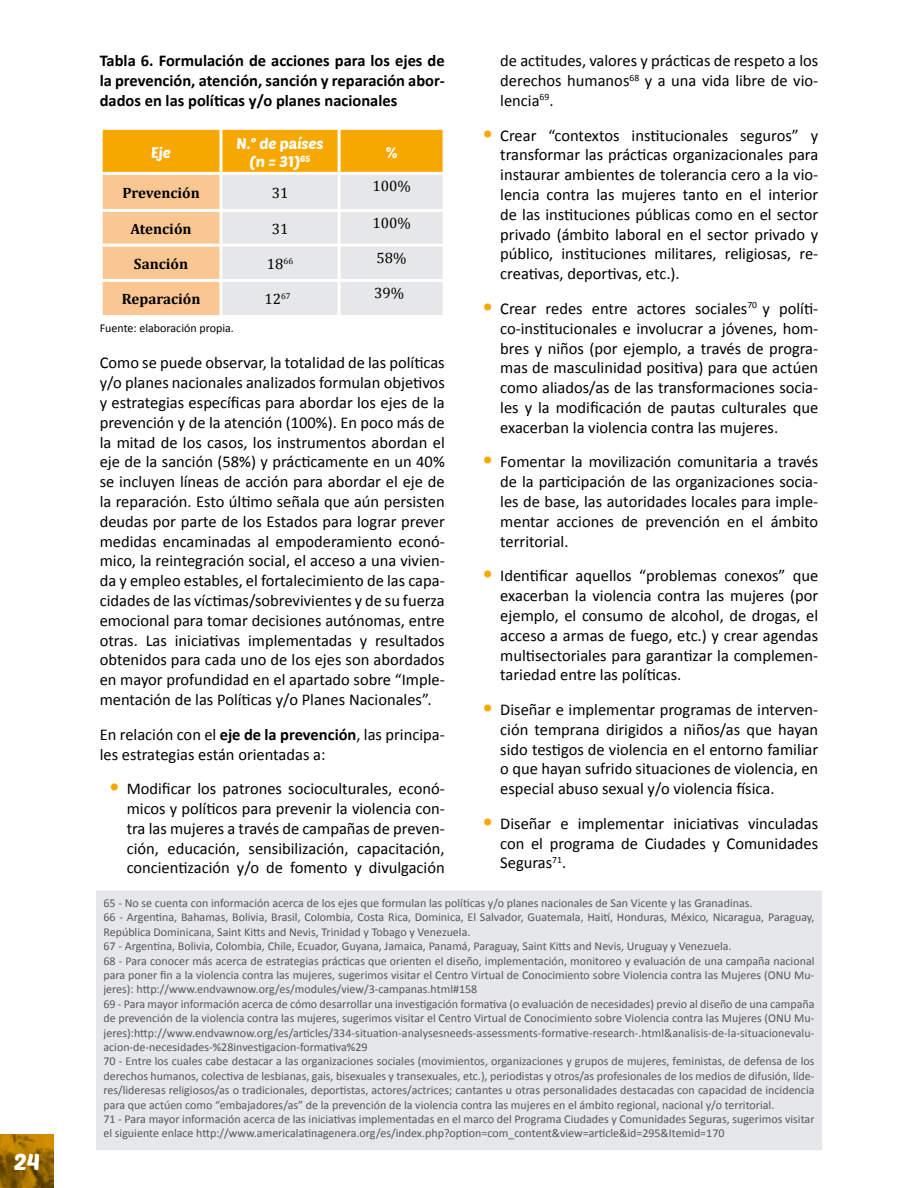
<style>
.page{position:relative;width:918px;height:1188px;background:#fff}
.page>*{position:absolute;margin:0;border:0;box-sizing:border-box;transform-origin:0 0}
.t1{font:22.5px "Poetsen One";color:#fff}
.t2{font:16.5px/19.8px "Calibri";color:#000;text-align:justify}
.t3{font:700 16.5px/19.8px "Calibri";color:#000;text-align:justify}
.t4{font:700 15px "Cambria";color:#000}
.t5{font:15px "Cambria";color:#000}
.t6{font:15px/18px "Poetsen One";color:#fff;text-align:center}
.t7{font:12px/14.4px "Calibri";color:#565659}
.t8{font:12px "Calibri";color:#000}
.s1{font-size:22.5px;color:#f7a800}
.s2{font-weight:700}
</style>
<div class="page">
<svg style="left:0;top:1134px;width:54px;height:54px;background:#9c6b00"></svg>
<svg style="left:103px;top:130px;width:340px;height:185px;background:#efcf99"></svg>
<hr style="left:219px;top:130px;width:3px;height:42px;background:#fff">
<hr style="left:338px;top:130px;width:3px;height:42px;background:#fff">
<hr style="left:100px;top:172px;width:121px;height:3px;background:#fff">
<hr style="left:221px;top:172px;width:118px;height:3px;background:#fff">
<hr style="left:219px;top:175px;width:3px;height:34px;background:#fff">
<hr style="left:339px;top:172px;width:107px;height:3px;background:#fff">
<hr style="left:338px;top:175px;width:3px;height:34px;background:#fff">
<hr style="left:100px;top:209px;width:121px;height:3px;background:#fff">
<hr style="left:221px;top:209px;width:118px;height:3px;background:#fff">
<hr style="left:219px;top:212px;width:3px;height:32px;background:#fff">
<hr style="left:339px;top:209px;width:107px;height:3px;background:#fff">
<hr style="left:338px;top:212px;width:3px;height:32px;background:#fff">
<hr style="left:100px;top:244px;width:121px;height:3px;background:#fff">
<hr style="left:221px;top:244px;width:118px;height:3px;background:#fff">
<hr style="left:219px;top:247px;width:3px;height:32px;background:#fff">
<hr style="left:339px;top:244px;width:107px;height:3px;background:#fff">
<hr style="left:338px;top:247px;width:3px;height:32px;background:#fff">
<hr style="left:100px;top:279px;width:121px;height:3px;background:#fff">
<hr style="left:221px;top:279px;width:118px;height:3px;background:#fff">
<hr style="left:219px;top:282px;width:3px;height:33px;background:#fff">
<hr style="left:339px;top:279px;width:107px;height:3px;background:#fff">
<hr style="left:338px;top:282px;width:3px;height:33px;background:#fff">
<div style="left:100px;top:894px;width:718px;height:252px;background:#e6e7e8"></div>
<div style="left:96px;top:890px;width:726px;height:260px;border:8px solid #e6e7e8"></div>
<h1 class="t1" style="left:14px;top:1148px;width:28px">24</h1>
<p class="t3" style="left:100px;top:51px;width:347px">Tabla 6. Formulación de acciones para los ejes de la prevención, atención, sanción y reparación abor&shy;dados en las políticas y/o planes nacionales</p>
<p class="t6" style="left:151px;top:143px;width:21px">Eje</p>
<p class="t6" style="left:236px;top:134px;width:89px">N.° de países (n = 31)<sup>65</sup></p>
<p class="t6" style="left:386px;top:143px;width:13px">%</p>
<p class="t4" style="left:122px;top:182px;width:79px">Prevención</p>
<p class="t5" style="left:272px;top:184px;width:18px">31</p>
<p class="t2" style="left:500px;top:51px;width:319px">de actitudes, valores y prácticas de respeto a los derechos humanos<sup>68</sup> y a una vida libre de vio&shy;lencia<sup>69</sup>.</p>
<p class="t2" style="left:500px;top:125px;width:320px;text-indent:-18px"><span class="s1">•</span> Crear “contextos institucionales seguros” y transformar las prácticas organizacionales para instaurar ambientes de tolerancia cero a la vio&shy;lencia contra las mujeres tanto en el interior de las instituciones públicas como en el sector privado (ámbito laboral en el sector privado y público, instituciones militares, religiosas, re&shy;creativas, deportivas, etc.).</p>
<p class="t2" style="left:500px;top:299px;width:320px;text-indent:-18px"><span class="s1">•</span> Crear redes entre actores sociales<sup>70</sup> y políti&shy;co-institucionales e involucrar a jóvenes, hom&shy;bres y niños (por ejemplo, a través de progra&shy;mas de masculinidad positiva) para que actúen como aliados/as de las transformaciones socia&shy;les y la modificación de pautas culturales que exacerban la violencia contra las mujeres.</p>
<p class="t2" style="left:500px;top:452px;width:320px;text-indent:-18px"><span class="s1">•</span> Fomentar la movilización comunitaria a través de la participación de las organizaciones socia&shy;les de base, las autoridades locales para imple&shy;mentar acciones de prevención en el ámbito territorial.</p>
<p class="t2" style="left:500px;top:566px;width:319px;text-indent:-18px"><span class="s1">•</span> Identificar aquellos “problemas conexos” que exacerban la violencia contra las mujeres (por ejemplo, el consumo de alcohol, de drogas, el acceso a armas de fuego, etc.) y crear agendas multisectoriales para garantizar la complemen&shy;tariedad entre las políticas.</p>
<p class="t2" style="left:500px;top:700px;width:319px;text-indent:-18px"><span class="s1">•</span> Diseñar e implementar programas de interven&shy;ción temprana dirigidos a niños/as que hayan sido testigos de violencia en el entorno familiar o que hayan sufrido situaciones de violencia, en especial abuso sexual y/o violencia física.</p>
<p class="t2" style="left:500px;top:814px;width:319px;text-indent:-18px"><span class="s1">•</span> Diseñar e implementar iniciativas vinculadas con el programa de Ciudades y Comunidades Seguras<sup>71</sup>.</p>
<p class="t7" style="left:103px;top:896px;width:713px">65 - No se cuenta con información acerca de los ejes que formulan las políticas y/o planes nacionales de San Vicente y las Granadinas.<br>66 - Argentina, Bahamas, Bolivia, Brasil, Colombia, Costa Rica, Dominica, El Salvador, Guatemala, Haití, Honduras, México, Nicaragua, Paraguay, República Dominicana, Saint Kitts and Nevis, Trinidad y Tobago y Venezuela.<br>67 - Argentina, Bolivia, Colombia, Chile, Ecuador, Guyana, Jamaica, Panamá, Paraguay, Saint Kitts and Nevis, Uruguay y Venezuela.<br>68 - Para conocer más acerca de estrategias prácticas que orienten el diseño, implementación, monitoreo y evaluación de una campaña nacional para poner fin a la violencia contra las mujeres, sugerimos visitar el Centro Virtual de Conocimiento sobre Violencia contra las Mujeres (ONU Mu&shy;jeres): http://www.endvawnow.org/es/modules/view/3-campanas.html#158<br>69 - Para mayor información acerca de cómo desarrollar una investigación formativa (o evaluación de necesidades) previo al diseño de una campaña de prevención de la violencia contra las mujeres, sugerimos visitar el Centro Virtual de Conocimiento sobre Violencia contra las Mujeres (ONU Mu&shy;jeres):http://www.endvawnow.org/es/articles/334-situation-analysesneeds-assessments-formative-research-.html&amp;analisis-de-la-situacionevalu&shy;acion-de-necesidades-%28investigacion-formativa%29<br>70 - Entre los cuales cabe destacar a las organizaciones sociales (movimientos, organizaciones y grupos de mujeres, feministas, de defensa de los derechos humanos, colectiva de lesbianas, gais, bisexuales y transexuales, etc.), periodistas y otros/as profesionales de los medios de difusión, líde&shy;res/lideresas religiosos/as o tradicionales, deportistas, actores/actrices; cantantes u otras personalidades destacadas con capacidad de incidencia para que actúen como “embajadores/as” de la prevención de la violencia contra las mujeres en el ámbito regional, nacional y/o territorial.<br>71 - Para mayor información acerca de las iniciativas implementadas en el marco del Programa Ciudades y Comunidades Seguras, sugerimos visitar el siguiente enlace http://www.americalatinagenera.org/es/index.php?option=com_content&amp;view=article&amp;id=295&amp;Itemid=170</p>
<p class="t5" style="left:372px;top:177px;width:40px">100%</p>
<p class="t4" style="left:131px;top:218px;width:63px">Atención</p>
<p class="t5" style="left:272px;top:220px;width:18px">31</p>
<p class="t5" style="left:372px;top:214px;width:40px">100%</p>
<p class="t4" style="left:134px;top:253px;width:56px">Sanción</p>
<p class="t5" style="left:267px;top:255px;width:28px">18<sup>66</sup></p>
<p class="t5" style="left:377px;top:249px;width:31px">58%</p>
<p class="t4" style="left:122px;top:289px;width:80px">Reparación</p>
<p class="t5" style="left:264px;top:290px;width:28px">12<sup>67</sup></p>
<p class="t5" style="left:374px;top:284px;width:31px">39%</p>
<p class="t8" style="left:100px;top:320px;width:136px">Fuente: elaboración propia.</p>
<p class="t2" style="left:100px;top:353px;width:347px">Como se puede observar, la totalidad de las políticas y/o planes nacionales analizados formulan objetivos y estrategias específicas para abordar los ejes de la prevención y de la atención (100%). En poco más de la mitad de los casos, los instrumentos abordan el eje de la sanción (58%) y prácticamente en un 40% se incluyen líneas de acción para abordar el eje de la reparación. Esto último señala que aún persisten deudas por parte de los Estados para lograr prever medidas encaminadas al empoderamiento econó&shy;mico, la reintegración social, el acceso a una vivien&shy;da y empleo estables, el fortalecimiento de las capa&shy;cidades de las víctimas/sobrevivientes y de su fuerza emocional para tomar decisiones autónomas, entre otras. Las iniciativas implementadas y resultados obtenidos para cada uno de los ejes son abordados en mayor profundidad en el apartado sobre “Imple&shy;mentación de las Políticas y/o Planes Nacionales”.</p>
<p class="t2" style="left:100px;top:724px;width:347px">En relación con el <span class="s2">eje de la prevención</span>, las principa&shy;les estrategias están orientadas a:</p>
<p class="t2" style="left:127px;top:779px;width:320px;text-indent:-18px"><span class="s1">•</span> Modificar los patrones socioculturales, econó&shy;micos y políticos para prevenir la violencia con&shy;tra las mujeres a través de campañas de preven&shy;ción, educación, sensibilización, capacitación, concientización y/o de fomento y divulgación</p>
</div>
